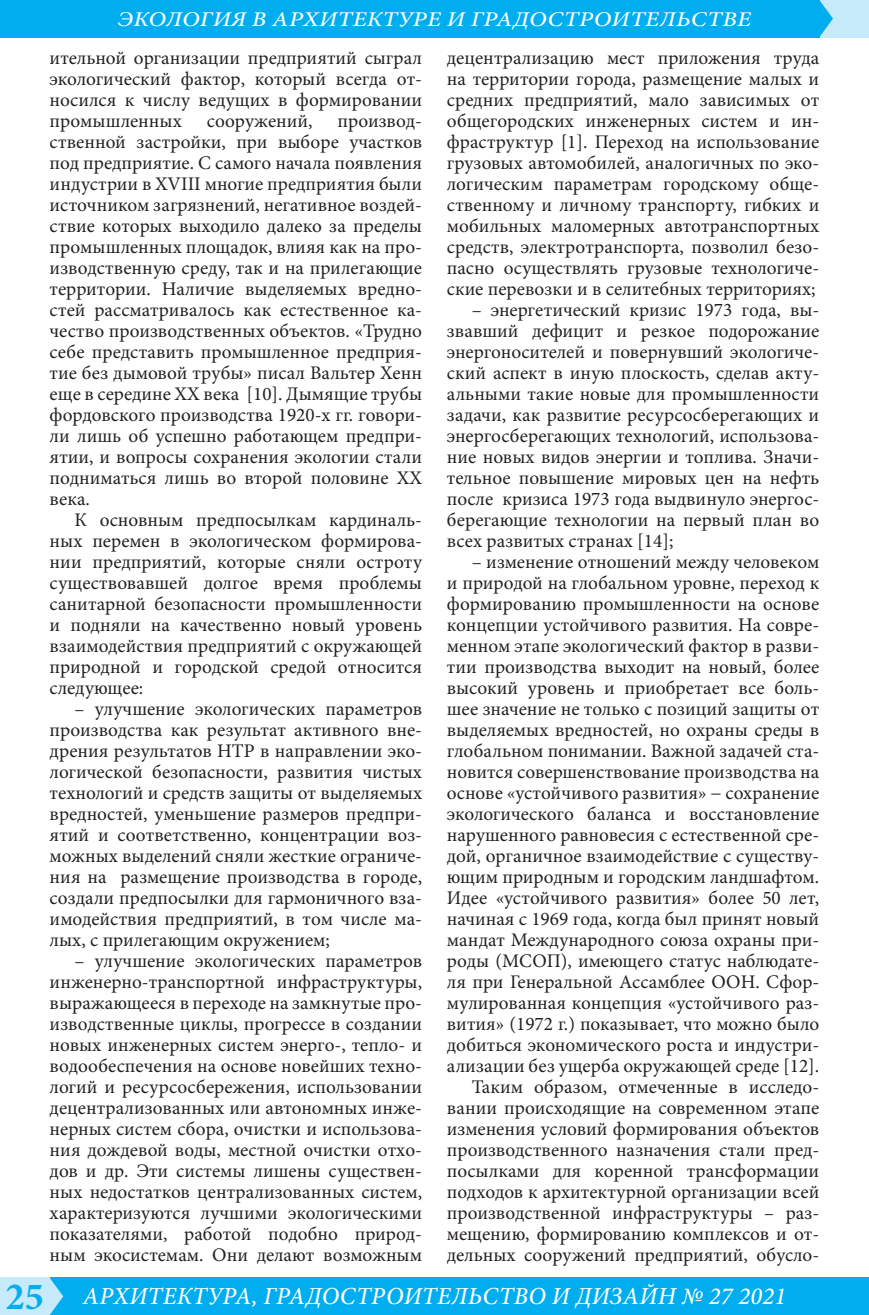
<style>
.page{position:relative;width:869px;height:1315px;background:#fff}
.page>*{position:absolute;margin:0;border:0;box-sizing:border-box;transform-origin:0 0}
.t1{font:italic 500 24.5px "Minion Pro";letter-spacing:.01em;color:#fff}
.t2{font:italic 500 21px "Minion Pro";letter-spacing:.01em;color:#fff;scale:1.17 1}
.t3{font:19.25px/21px "Minion Pro";color:#231f20;text-align:justify}
.s1{font-weight:700;font-style:normal;font-size:38.5px;color:#00aeef}
</style>
<div class="page">
<div style="left:46px;top:1277px;width:822px;height:38px;background:#00aeef"></div>
<div style="left:819px;top:0;width:49px;height:37px;background:#c6eafa"></div>
<div style="left:0;top:1277px;width:50px;height:38px;background:#c6eafa"></div>
<div style="left:0;top:0;width:819px;height:37px;background:#00aeef"></div>
<svg style="left:50px;top:1278px;width:13px;height:37px"></svg>
<svg style="left:819px;top:0;width:13px;height:37px"></svg>
<p class="t2" style="left:118px;top:5px;width:542px">ЭКОЛОГИЯ В АРХИТЕКТУРЕ И ГРАДОСТРОИТЕЛЬСТВЕ</p>
<p class="t3" style="left:50px;top:47px;width:374px">ительной организации предприятий сыграл экологический фактор, который всегда от&shy;носился к числу ведущих в формировании промышленных</p>
<p class="t3" style="left:207px;top:110px;width:107px">сооружений,</p>
<p class="t3" style="left:50px;top:110px;width:374px;text-indent:288px">производ&shy;ственной застройки, при выборе участков под предприятие. С самого начала появления индустрии в XVIII многие предприятия были источником загрязнений, негативное воздей&shy;ствие которых выходило далеко за пределы промышленных площадок, влияя как на про&shy;изводственную среду, так и на прилегающие территории. Наличие выделяемых вредно&shy;стей рассматривалось как естественное ка&shy;чество производственных объектов. «Трудно себе представить промышленное предприя&shy;тие без дымовой трубы» писал Вальтер Хенн еще в середине ХХ века [10]. Дымящие трубы фордовского производства 1920-х гг. говори&shy;ли лишь об успешно работающем предпри&shy;ятии, и вопросы сохранения экологии стали подниматься лишь во второй половине ХХ века.</p>
<p class="t3" style="left:50px;top:509px;width:374px;text-indent:25px">К основным предпосылкам кардиналь&shy;ных перемен в экологическом формирова&shy;нии предприятий, которые сняли остроту существовавшей долгое время проблемы санитарной безопасности промышленности и подняли на качественно новый уровень взаимодействия предприятий с окружающей природной и городской средой относится следующее:</p>
<p class="t3" style="left:50px;top:698px;width:374px;text-indent:25px">– улучшение экологических параметров производства как результат активного вне&shy;дрения результатов НТР в направлении эко&shy;логической безопасности, развития чистых технологий и средств защиты от выделяемых вредностей, уменьшение размеров предпри&shy;ятий и соответственно, концентрации воз&shy;можных выделений сняли жесткие ограниче&shy;ния на размещение производства в городе, создали предпосылки для гармоничного вза&shy;имодействия предприятий, в том числе ма&shy;лых, с прилегающим окружением;</p>
<p class="t3" style="left:50px;top:950px;width:374px;text-indent:25px">– улучшение экологических параметров инженерно-транспортной инфраструктуры, выражающееся в переходе на замкнутые про&shy;изводственные циклы, прогрессе в создании новых инженерных систем энерго-, тепло- и водообеспечения на основе новейших техно&shy;логий и ресурсосбережения, использовании децентрализованных или автономных инже&shy;нерных систем сбора, очистки и использова&shy;ния дождевой воды, местной очистки отхо&shy;дов и др. Эти системы лишены существен&shy;ных недостатков централизованных систем, характеризуются лучшими экологическими показателями, работой подобно природ&shy;ным экосистемам. Они делают возможным</p>
<p class="t3" style="left:446px;top:47px;width:374px">децентрализацию мест приложения труда на территории города, размещение малых и средних предприятий, мало зависимых от общегородских инженерных систем и ин&shy;фраструктур [1]. Переход на использование грузовых автомобилей, аналогичных по эко&shy;логическим параметрам городскому обще&shy;ственному и личному транспорту, гибких и мобильных маломерных автотранспортных средств, электротранспорта, позволил безо&shy;пасно осуществлять грузовые технологиче&shy;ские перевозки и в селитебных территориях;</p>
<p class="t3" style="left:446px;top:299px;width:374px;text-indent:25px">– энергетический кризис 1973 года, вы&shy;звавший дефицит и резкое подорожание энергоносителей и повернувший экологиче&shy;ский аспект в иную плоскость, сделав акту&shy;альными такие новые для промышленности задачи, как развитие ресурсосберегающих и энергосберегающих технологий, использова&shy;ние новых видов энергии и топлива. Значи&shy;тельное повышение мировых цен на нефть после кризиса 1973 года выдвинуло энергос&shy;берегающие технологии на первый план во всех развитых странах [14];</p>
<p class="t3" style="left:446px;top:551px;width:374px;text-indent:25px">– изменение отношений между человеком и природой на глобальном уровне, переход к формированию промышленности на основе концепции устойчивого развития. На совре&shy;менном этапе экологический фактор в разви&shy;тии производства выходит на новый, более высокий уровень и приобретает все боль&shy;шее значение не только с позиций защиты от выделяемых вредностей, но охраны среды в глобальном понимании. Важной задачей ста&shy;новится совершенствование производства на основе «устойчивого развития» − сохранение экологического баланса и восстановление нарушенного равновесия с естественной сре&shy;дой, органичное взаимодействие с существу&shy;ющим природным и городским ландшафтом.<br>Идее «устойчивого развития» более 50 лет, начиная с 1969 года, когда был принят новый мандат Международного союза охраны при&shy;роды (МСОП), имеющего статус наблюдате&shy;ля при Генеральной Ассамблее ООН. Сфор&shy;мулированная концепция «устойчивого раз&shy;вития» (1972 г.) показывает, что можно было добиться экономического роста и индустри&shy;ализации без ущерба окружающей среде [12].</p>
<p class="t3" style="left:446px;top:1076px;width:374px;text-indent:25px">Таким образом, отмеченные в исследо&shy;вании происходящие на современном этапе изменения условий формирования объектов производственного назначения стали пред&shy;посылками для коренной трансформации подходов к архитектурной организации всей производственной инфраструктуры – раз&shy;мещению, формированию комплексов и от&shy;дельных сооружений предприятий, обусло-</p>
<p class="t1" style="left:6px;top:1279px;width:781px"><span class="s1">25</span> АРХИТЕКТУРА, ГРАДОСТРОИТЕЛЬСТВО И ДИЗАЙН № 27 2021</p>
</div>
